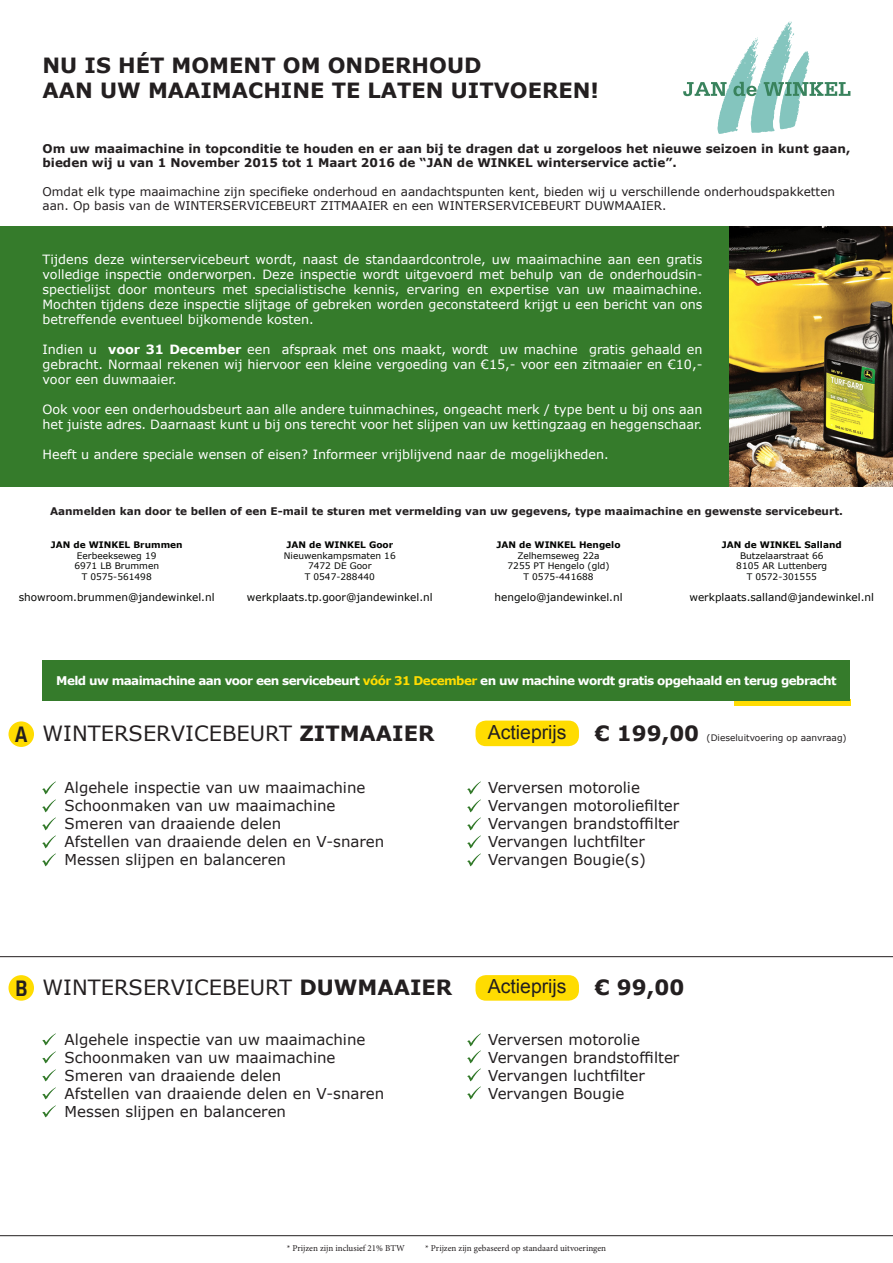
<style>
.page{position:relative;width:893px;height:1263px;background:#fff}
.page>*{position:absolute;margin:0;border:0;box-sizing:border-box;transform-origin:0 0}
.t1{font:700 22.5px "JD Sans";color:#231f20}
.t2{font:700 21px/25.2px "Verdana";color:#231f20}
.t3{font:21px "Verdana";color:#231f20}
.t4{font:19.35px "Arial";color:#231f20}
.t5{font:15px/18px "Verdana";color:#231f20}
.t6{font:12.75px/15px "Verdana";color:#fff;text-align:justify}
.t7{font:12px/14.4px "Verdana";color:#231f20}
.t8{font:700 12px/14.4px "Verdana";color:#231f20}
.t9{font:700 12px "Verdana";letter-spacing:-.05em;color:#fff}
.t10{font:10.5px "Verdana";color:#040503}
.t11{font:700 10.5px "Verdana";color:#231f20}
.t12{font:9px/10.8px "Verdana";color:#040503;text-align:center}
.t13{font:9px "Minion Pro";color:#231f20}
.t14{font:700 9px "Verdana";color:#040503}
.t15{font:9px "Verdana";color:#231f20}
.s1{font-weight:700}
.s2{color:#ffdc01}
.s3{font-family:"JD Sans";font-weight:700;font-size:22.5px}
</style>
<div class="page">
<hr style="left:0;top:1235px;width:893px;height:1px;background:#231f20">
<div style="left:9px;top:975px;width:25px;height:26px;background:#ffdc01;border-radius:50%"></div>
<hr style="left:0;top:956px;width:893px;height:1px;background:#231f20">
<svg style="left:468px;top:782px;width:13px;height:84px"></svg>
<svg style="left:43px;top:854px;width:12px;height:12px"></svg>
<svg style="left:43px;top:836px;width:12px;height:12px"></svg>
<svg style="left:43px;top:818px;width:12px;height:12px"></svg>
<svg style="left:43px;top:782px;width:12px;height:30px"></svg>
<div style="left:475px;top:720px;width:104px;height:26px;background:#ffdc01;border-radius:10px"></div>
<div style="left:9px;top:721px;width:25px;height:26px;background:#ffdc01;border-radius:50%"></div>
<div style="left:734px;top:699px;width:116px;height:7px;background:#ffdc01"></div>
<div style="left:43px;top:660px;width:807px;height:41px;background:#357b2b"></div>
<div style="left:475px;top:975px;width:104px;height:26px;background:#ffdc01;border-radius:10px"></div>
<svg style="left:468px;top:1033px;width:13px;height:49px"></svg>
<img style="left:468px;top:1086px;width:13px;height:14px">
<svg style="left:43px;top:1034px;width:12px;height:84px"></svg>
<svg style="left:683px;top:21px;width:167px;height:113px"></svg>
<div style="left:0;top:226px;width:893px;height:261px;background:#357b2b"></div>
<img style="left:729px;top:226px;width:164px;height:261px">
<h2 class="t2" style="left:43px;top:52px;width:558px">NU IS HÉT MOMENT OM ONDERHOUD<br>AAN UW MAAIMACHINE TE LATEN UITVOEREN!</h2>
<p class="t8" style="left:43px;top:141px;width:809px">Om uw maaimachine in topconditie te houden en er aan bij te dragen dat u zorgeloos het nieuwe seizoen in kunt gaan, bieden wij u van 1 November 2015 tot 1 Maart 2016 de “JAN de WINKEL winterservice actie”.</p>
<p class="t7" style="left:43px;top:184px;width:794px">Omdat elk type maaimachine zijn specifieke onderhoud en aandachtspunten kent, bieden wij u verschillende onderhoudspakketten aan. Op basis van de WINTERSERVICEBEURT ZITMAAIER en een WINTERSERVICEBEURT DUWMAAIER.</p>
<p class="t6" style="left:43px;top:252px;width:661px">Tijdens deze winterservicebeurt wordt, naast de standaardcontrole, uw maaimachine aan een gratis volledige inspectie onderworpen. Deze inspectie wordt uitgevoerd met behulp van de onderhoudsin&shy;spectielijst door monteurs met specialistische kennis, ervaring en expertise van uw maaimachine.<br>Mochten tijdens deze inspectie slijtage of gebreken worden geconstateerd krijgt u een bericht van ons betreffende eventueel bijkomende kosten.</p>
<p class="t6" style="left:43px;top:342px;width:661px">Indien u <span class="s1">voor 31 December</span> een afspraak met ons maakt, wordt uw machine gratis gehaald en gebracht. Normaal rekenen wij hiervoor een kleine vergoeding van €15,- voor een zitmaaier en €10,- voor een duwmaaier.</p>
<p class="t6" style="left:43px;top:402px;width:661px">Ook voor een onderhoudsbeurt aan alle andere tuinmachines, ongeacht merk / type bent u bij ons aan het juiste adres. Daarnaast kunt u bij ons terecht voor het slijpen van uw kettingzaag en heggenschaar.</p>
<p class="t6" style="left:43px;top:447px;width:568px">Heeft u andere speciale wensen of eisen? Informeer vrijblijvend naar de mogelijkheden.</p>
<p class="t11" style="left:50px;top:504px;width:794px">Aanmelden kan door te bellen of een E-mail te sturen met vermelding van uw gegevens, type maaimachine en gewenste servicebeurt.</p>
<p class="t14" style="left:51px;top:538px;width:133px">JAN de WINKEL Brummen</p>
<p class="t12" style="left:74px;top:550px;width:86px">Eerbeekseweg 19<br>6971 LB Brummen<br>T 0575-561498</p>
<p class="t10" style="left:19px;top:590px;width:197px">showroom.brummen@jandewinkel.nl</p>
<p class="t14" style="left:286px;top:538px;width:108px">JAN de WINKEL Goor</p>
<p class="t12" style="left:284px;top:550px;width:113px">Nieuwenkampsmaten 16<br>7472 DE Goor<br>T 0547-288440</p>
<p class="t10" style="left:247px;top:590px;width:187px">werkplaats.tp.goor@jandewinkel.nl</p>
<p class="t14" style="left:496px;top:538px;width:126px">JAN de WINKEL Hengelo</p>
<p class="t12" style="left:508px;top:550px;width:103px">Zelhemseweg 22a<br>7255 PT Hengelo (gld)<br>T 0575-441688</p>
<p class="t10" style="left:494px;top:590px;width:130px">hengelo@jandewinkel.nl</p>
<p class="t14" style="left:722px;top:538px;width:121px">JAN de WINKEL Salland</p>
<p class="t12" style="left:736px;top:550px;width:92px">Butzelaarstraat 66<br>8105 AR Luttenberg<br>T 0572-301555</p>
<p class="t10" style="left:689px;top:590px;width:186px">werkplaats.salland@jandewinkel.nl</p>
<p class="t9" style="left:56px;top:672px;width:782px">Meld uw maaimachine aan voor een servicebeurt <span class="s2">vóór 31 December</span> en uw machine wordt gratis opgehaald en terug gebracht</p>
<h2 class="t3" style="left:15px;top:719px;width:421px"><span class="s3">A</span> WINTERSERVICEBEURT <span class="s1">ZITMAAIER</span></h2>
<h3 class="t4" style="left:488px;top:719px;width:80px">Actieprijs</h3>
<h2 class="t2" style="left:595px;top:720px;width:106px">€ 199,00</h2>
<p class="t15" style="left:707px;top:731px;width:142px">(Dieseluitvoering op aanvraag)</p>
<p class="t5" style="left:65px;top:779px;width:321px">Algehele inspectie van uw maaimachine Schoonmaken van uw maaimachine Smeren van draaiende delen<br>Afstellen van draaiende delen en V-snaren Messen slijpen en balanceren</p>
<p class="t5" style="left:488px;top:779px;width:193px">Verversen motorolie<br>Vervangen motoroliefilter<br>Vervangen brandstoffilter<br>Vervangen luchtfilter<br>Vervangen Bougie(s)</p>
<h1 class="t1" style="left:15px;top:973px;width:14px">B</h1>
<h2 class="t3" style="left:43px;top:973px;width:411px">WINTERSERVICEBEURT <span class="s1">DUWMAAIER</span></h2>
<h3 class="t4" style="left:488px;top:974px;width:80px">Actieprijs</h3>
<h2 class="t2" style="left:595px;top:974px;width:91px">€ 99,00</h2>
<p class="t5" style="left:488px;top:1030px;width:193px">Verversen motorolie<br>Vervangen brandstoffilter<br>Vervangen luchtfilter<br>Vervangen Bougie</p>
<p class="t5" style="left:65px;top:1030px;width:321px">Algehele inspectie van uw maaimachine Schoonmaken van uw maaimachine Smeren van draaiende delen<br>Afstellen van draaiende delen en V-snaren Messen slijpen en balanceren</p>
<p class="t13" style="left:287px;top:1242px;width:120px">* Prijzen zijn inclusief 21% BTW</p>
<p class="t13" style="left:425px;top:1242px;width:182px">* Prijzen zijn gebaseerd op standaard uitvoeringen</p>
</div>
